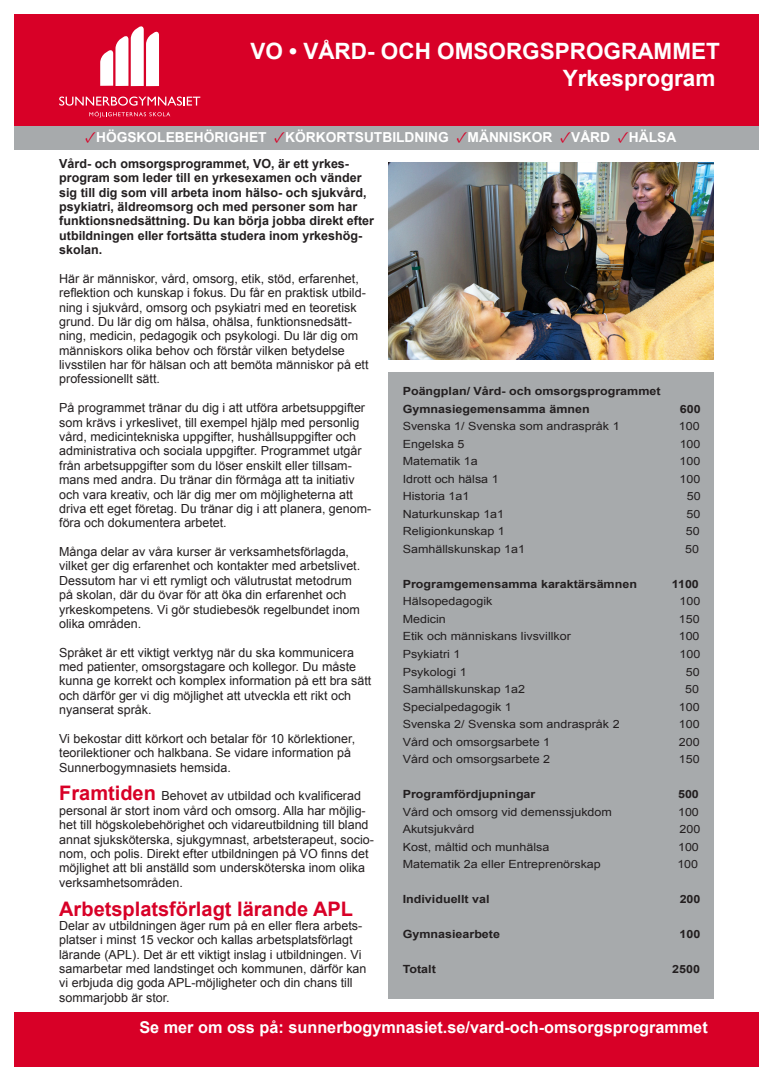
<style>
.page{position:relative;width:773px;height:1081px;background:#fff}
.page>*{position:absolute;margin:0;border:0;box-sizing:border-box;transform-origin:0 0}
.t1{font:700 22.5px "Arial";color:#fff}
.t2{font:700 20px "Arial";color:#d80027}
.t3{font:700 16.25px "Arial";color:#fff}
.t4{font:700 13.75px "Arial";color:#fff}
.t5{font:12.5px/14.4px "Arial";color:#231f20}
.t6{font:700 12.5px/14.4px "Arial";color:#231f20}
.t7{font:11.25px "Arial";color:#231f20;scale:1.11 1}
.t8{font:700 11.25px "Arial";color:#231f20;scale:1.11 1}
.s1{font-family:"Minion Pro";font-weight:400;font-style:italic;font-size:16.25px;color:#d80027}
.s2{font-weight:700;font-size:20px;color:#d80027}
</style>
<div class="page">
<div style="left:14px;top:14px;width:744px;height:112px;background:#d80027"></div>
<div style="left:14px;top:1012px;width:744px;height:55px;background:#d80027"></div>
<svg style="left:100px;top:26px;width:59px;height:60px"></svg>
<svg style="left:59px;top:96px;width:141px;height:22px"></svg>
<div style="left:14px;top:126px;width:744px;height:23px;background:#a7aaac"></div>
<div style="left:388px;top:372px;width:325px;height:626px;background:#a7aaac"></div>
<img style="left:388px;top:162px;width:325px;height:198px">
<p class="t1" style="left:250px;top:36px;width:471px">VO • VÅRD- OCH OMSORGSPROGRAMMET</p>
<p class="t1" style="left:562px;top:63px;width:154px">Yrkesprogram</p>
<p class="t4" style="left:85px;top:128px;width:592px"><span class="s1">✓</span>HÖGSKOLEBEHÖRIGHET <span class="s1">✓</span>KÖRKORTSUTBILDNING <span class="s1">✓</span>MÄNNISKOR <span class="s1">✓</span>VÅRD <span class="s1">✓</span>HÄLSA</p>
<p class="t6" style="left:59px;top:157px;width:316px">Vård- och omsorgsprogrammet, VO, är ett yrkes&shy;program som leder till en yrkesexamen och vänder sig till dig som vill arbeta inom hälso- och sjukvård, psykiatri, äldreomsorg och med personer som har funktionsnedsättning. Du kan börja jobba direkt efter utbildningen eller fortsätta studera inom yrkeshög&shy;skolan.</p>
<p class="t5" style="left:59px;top:271px;width:311px">Här är människor, vård, omsorg, etik, stöd, erfarenhet, reflektion och kunskap i fokus. Du får en praktisk utbild&shy;ning i sjukvård, omsorg och psykiatri med en teoretisk grund. Du lär dig om hälsa, ohälsa, funktionsnedsätt&shy;ning, medicin, pedagogik och psykologi. Du lär dig om människors olika behov och förstår vilken betydelse livsstilen har för hälsan och att bemöta människor på ett professionellt sätt.</p>
<p class="t5" style="left:59px;top:401px;width:313px">På programmet tränar du dig i att utföra arbetsuppgifter som krävs i yrkeslivet, till exempel hjälp med personlig vård, medicintekniska uppgifter, hushållsuppgifter och administrativa och sociala uppgifter. Programmet utgår från arbetsuppgifter som du löser enskilt eller tillsam&shy;mans med andra. Du tränar din förmåga att ta initiativ och vara kreativ, och lär dig mer om möjligheterna att driva ett eget företag. Du tränar dig i att planera, genom&shy;föra och dokumentera arbetet.</p>
<p class="t5" style="left:59px;top:544px;width:302px">Många delar av våra kurser är verksamhetsförlagda, vilket ger dig erfarenhet och kontakter med arbetslivet.<br>Dessutom har vi ett rymligt och välutrustat metodrum på skolan, där du övar för att öka din erfarenhet och yrkeskompetens. Vi gör studiebesök regelbundet inom olika områden.</p>
<p class="t5" style="left:59px;top:645px;width:313px">Språket är ett viktigt verktyg när du ska kommunicera med patienter, omsorgstagare och kollegor. Du måste kunna ge korrekt och komplex information på ett bra sätt och därför ger vi dig möjlighet att utveckla ett rikt och nyanserat språk.</p>
<p class="t5" style="left:59px;top:731px;width:297px">Vi bekostar ditt körkort och betalar för 10 körlektioner, teorilektioner och halkbana. Se vidare information på<br>Sunnerbogymnasiets hemsida.</p>
<p class="t5" style="left:59px;top:789px;width:316px"><span class="s2">Framtiden</span> Behovet av utbildad och kvalificerad personal är stort inom vård och omsorg. Alla har möjlig&shy;het till högskolebehörighet och vidareutbildning till bland annat sjuksköterska, sjukgymnast, arbetsterapeut, socio&shy;nom, och polis. Direkt efter utbildningen på VO finns det möjlighet att bli anställd som undersköterska inom olika verksamhetsområden.</p>
<p class="t2" style="left:59px;top:895px;width:295px">Arbetsplatsförlagt lärande APL</p>
<p class="t5" style="left:59px;top:918px;width:309px">Delar av utbildningen äger rum på en eller flera arbets&shy;platser i minst 15 veckor och kallas arbetsplatsförlagt lärande (APL). Det är ett viktigt inslag i utbildningen. Vi samarbetar med landstinget och kommunen, därför kan vi erbjuda dig goda APL-möjligheter och din chans till sommarjobb är stor.</p>
<p class="t8" style="left:402px;top:384px;width:234px">Poängplan/ Vård- och omsorgsprogrammet</p>
<p class="t8" style="left:402px;top:401px;width:170px">Gymnasiegemensamma ämnen</p>
<p class="t8" style="left:679px;top:401px;width:20px">600</p>
<p class="t7" style="left:402px;top:419px;width:197px">Svenska 1/ Svenska som andraspråk 1</p>
<p class="t7" style="left:678px;top:419px;width:20px">100</p>
<p class="t7" style="left:402px;top:437px;width:57px">Engelska 5</p>
<p class="t7" style="left:679px;top:437px;width:20px">100</p>
<p class="t7" style="left:402px;top:454px;width:69px">Matematik 1a</p>
<p class="t7" style="left:679px;top:454px;width:20px">100</p>
<p class="t7" style="left:402px;top:472px;width:88px">Idrott och hälsa 1</p>
<p class="t7" style="left:679px;top:472px;width:20px">100</p>
<p class="t7" style="left:402px;top:489px;width:62px">Historia 1a1</p>
<p class="t7" style="left:686px;top:489px;width:14px">50</p>
<p class="t7" style="left:402px;top:507px;width:93px">Naturkunskap 1a1</p>
<p class="t7" style="left:686px;top:507px;width:14px">50</p>
<p class="t7" style="left:402px;top:524px;width:94px">Religionkunskap 1</p>
<p class="t7" style="left:685px;top:524px;width:14px">50</p>
<p class="t7" style="left:402px;top:542px;width:112px">Samhällskunskap 1a1</p>
<p class="t7" style="left:685px;top:542px;width:14px">50</p>
<p class="t8" style="left:402px;top:576px;width:212px">Programgemensamma karaktärsämnen</p>
<p class="t8" style="left:671px;top:576px;width:26px">1100</p>
<p class="t7" style="left:402px;top:594px;width:82px">Hälsopedagogik</p>
<p class="t7" style="left:679px;top:594px;width:20px">100</p>
<p class="t7" style="left:402px;top:612px;width:40px">Medicin</p>
<p class="t7" style="left:678px;top:612px;width:20px">150</p>
<p class="t7" style="left:402px;top:629px;width:153px">Etik och människans livsvillkor</p>
<p class="t7" style="left:678px;top:629px;width:20px">100</p>
<p class="t7" style="left:402px;top:647px;width:53px">Psykiatri 1</p>
<p class="t7" style="left:679px;top:647px;width:20px">100</p>
<p class="t7" style="left:402px;top:664px;width:59px">Psykologi 1</p>
<p class="t7" style="left:685px;top:664px;width:14px">50</p>
<p class="t7" style="left:402px;top:682px;width:112px">Samhällskunskap 1a2</p>
<p class="t7" style="left:685px;top:682px;width:14px">50</p>
<p class="t7" style="left:402px;top:699px;width:100px">Specialpedagogik 1</p>
<p class="t7" style="left:678px;top:699px;width:20px">100</p>
<p class="t7" style="left:402px;top:717px;width:197px">Svenska 2/ Svenska som andraspråk 2</p>
<p class="t7" style="left:678px;top:717px;width:20px">100</p>
<p class="t7" style="left:402px;top:734px;width:134px">Vård och omsorgsarbete 1</p>
<p class="t7" style="left:678px;top:734px;width:20px">200</p>
<p class="t7" style="left:402px;top:752px;width:134px">Vård och omsorgsarbete 2</p>
<p class="t7" style="left:678px;top:752px;width:20px">150</p>
<p class="t8" style="left:402px;top:786px;width:121px">Programfördjupningar</p>
<p class="t8" style="left:678px;top:786px;width:20px">500</p>
<p class="t7" style="left:402px;top:804px;width:190px">Vård och omsorg vid demenssjukdom</p>
<p class="t7" style="left:678px;top:804px;width:20px">100</p>
<p class="t7" style="left:402px;top:822px;width:66px">Akutsjukvård</p>
<p class="t7" style="left:679px;top:822px;width:20px">200</p>
<p class="t7" style="left:402px;top:839px;width:134px">Kost, måltid och munhälsa</p>
<p class="t7" style="left:678px;top:839px;width:20px">100</p>
<p class="t7" style="left:402px;top:857px;width:180px">Matematik 2a eller Entreprenörskap</p>
<p class="t7" style="left:677px;top:857px;width:20px">100</p>
<p class="t8" style="left:402px;top:891px;width:80px">Individuellt val</p>
<p class="t8" style="left:679px;top:891px;width:20px">200</p>
<p class="t8" style="left:402px;top:926px;width:89px">Gymnasiearbete</p>
<p class="t8" style="left:679px;top:926px;width:20px">100</p>
<p class="t8" style="left:402px;top:961px;width:31px">Totalt</p>
<p class="t8" style="left:672px;top:961px;width:27px">2500</p>
<p class="t3" style="left:139px;top:1016px;width:569px">Se mer om oss på: sunnerbogymnasiet.se/vard-och-omsorgsprogrammet</p>
</div>
